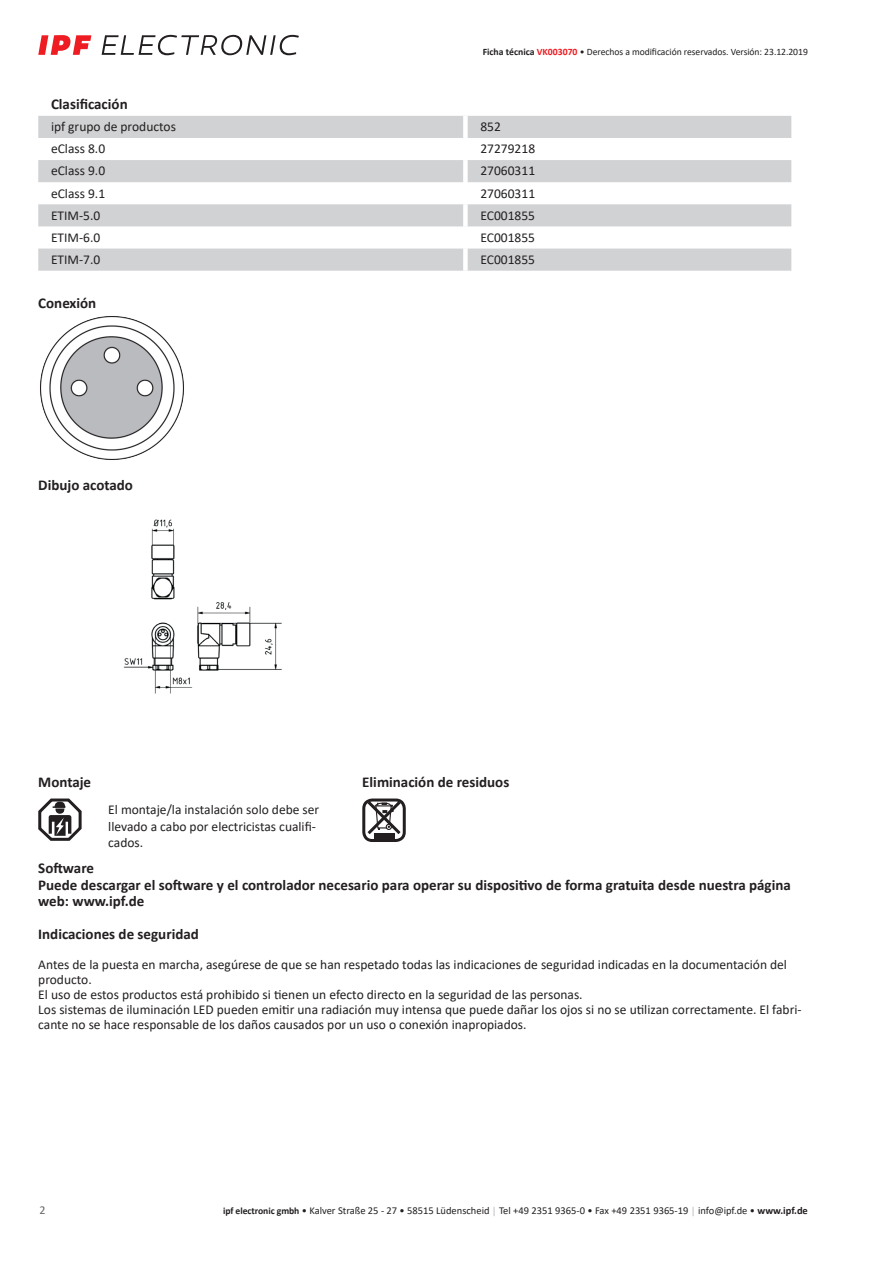
<style>
.page{position:relative;width:893px;height:1263px;background:#fff}
.page>*{position:absolute;margin:0;border:0;box-sizing:border-box;transform-origin:0 0}
.t1{font:700 15px/16.5px "Calibri";color:#231f20}
.t2{font:13.5px/15px "Calibri";color:#231f20}
.t3{font:12px "Calibri";color:#636366}
.t4{font:10.5px "Calibri";color:#231f20}
.t5{font:9.75px "Calibri";letter-spacing:-.005em;color:#231f20}
.s1{font-weight:700}
.s2{font-weight:700;color:#ee1d23}
.s3{font-weight:700;font-size:9.75px}
.s4{font-size:9.75px;color:#a8a9ad}
</style>
<div class="page">
<svg style="left:102px;top:35px;width:197px;height:20px"></svg>
<svg style="left:38px;top:35px;width:53px;height:20px"></svg>
<svg style="left:38px;top:116px;width:753px;height:155px;fill:#d1d2d4"></svg>
<div style="left:463px;top:116px;width:5px;height:22px;background:#fff"></div>
<div style="left:463px;top:138px;width:5px;height:22px;background:#fff"></div>
<div style="left:463px;top:160px;width:5px;height:22px;background:#fff"></div>
<div style="left:463px;top:182px;width:5px;height:22px;background:#fff"></div>
<div style="left:463px;top:204px;width:5px;height:22px;background:#fff"></div>
<div style="left:463px;top:226px;width:5px;height:23px;background:#fff"></div>
<div style="left:463px;top:249px;width:5px;height:22px;background:#fff"></div>
<img style="left:40px;top:316px;width:144px;height:144px">
<img style="left:123px;top:519px;width:159px;height:175px">
<svg style="left:38px;top:798px;width:44px;height:43px"></svg>
<div style="left:362px;top:798px;width:44px;height:44px;border:3px solid #231f20;border-radius:9px"></div>
<div style="left:374px;top:833px;width:20px;height:5px;background:#231f20"></div>
<svg style="left:364px;top:798px;width:40px;height:39px"></svg>
<p class="t5" style="left:483px;top:45px;width:327px"><span class="s1">Ficha técnica</span> <span class="s2">VK003070</span> • Derechos a modificación reservados. Versión: 23.12.2019</p>
<p class="t1" style="left:51px;top:96px;width:78px">Clasificación</p>
<p class="t2" style="left:51px;top:119px;width:126px">ipf grupo de productos</p>
<p class="t2" style="left:480px;top:119px;width:22px">852</p>
<p class="t2" style="left:51px;top:141px;width:56px">eClass 8.0</p>
<p class="t2" style="left:480px;top:141px;width:56px">27279218</p>
<p class="t2" style="left:51px;top:163px;width:56px">eClass 9.0</p>
<p class="t2" style="left:480px;top:163px;width:56px">27060311</p>
<p class="t2" style="left:51px;top:185px;width:56px">eClass 9.1</p>
<p class="t2" style="left:480px;top:185px;width:56px">27060311</p>
<p class="t2" style="left:51px;top:207px;width:51px">ETIM-5.0</p>
<p class="t2" style="left:480px;top:207px;width:56px">EC001855</p>
<p class="t2" style="left:51px;top:229px;width:51px">ETIM-6.0</p>
<p class="t2" style="left:480px;top:229px;width:56px">EC001855</p>
<p class="t2" style="left:51px;top:252px;width:51px">ETIM-7.0</p>
<p class="t2" style="left:480px;top:252px;width:56px">EC001855</p>
<p class="t1" style="left:38px;top:294px;width:60px">Conexión</p>
<p class="t1" style="left:38px;top:477px;width:96px">Dibujo acotado</p>
<p class="t1" style="left:38px;top:773px;width:54px">Montaje</p>
<p class="t1" style="left:362px;top:773px;width:149px">Eliminación de residuos</p>
<p class="t2" style="left:108px;top:801px;width:213px;line-height:16.5px">El montaje/la instalación solo debe ser llevado a cabo por electricistas cualifi&shy;cados.</p>
<p class="t1" style="left:38px;top:860px;width:754px">Software<br>Puede descargar el software y el controlador necesario para operar su dispositivo de forma gratuita desde nuestra página web: www.ipf.de</p>
<p class="t1" style="left:38px;top:926px;width:162px">Indicaciones de seguridad</p>
<p class="t2" style="left:38px;top:957px;width:765px">Antes de la puesta en marcha, asegúrese de que se han respetado todas las indicaciones de seguridad indicadas en la documentación del producto.<br>El uso de estos productos está prohibido si tienen un efecto directo en la seguridad de las personas.<br>Los sistemas de iluminación LED pueden emitir una radiación muy intensa que puede dañar los ojos si no se utilizan correctamente. El fabri&shy;cante no se hace responsable de los daños causados por un uso o conexión inapropiados.</p>
<p class="t3" style="left:39px;top:1201px;width:8px">2</p>
<p class="t4" style="left:223px;top:1203px;width:586px"><span class="s3">ipf electronic gmbh</span> • Kalver Straße 25 - 27 • 58515 Lüdenscheid <span class="s4">│</span> Tel +49 2351 9365-0 • Fax +49 2351 9365-19 <span class="s4">│</span> info@ipf.de • <span class="s1">www.ipf.de</span></p>
</div>
